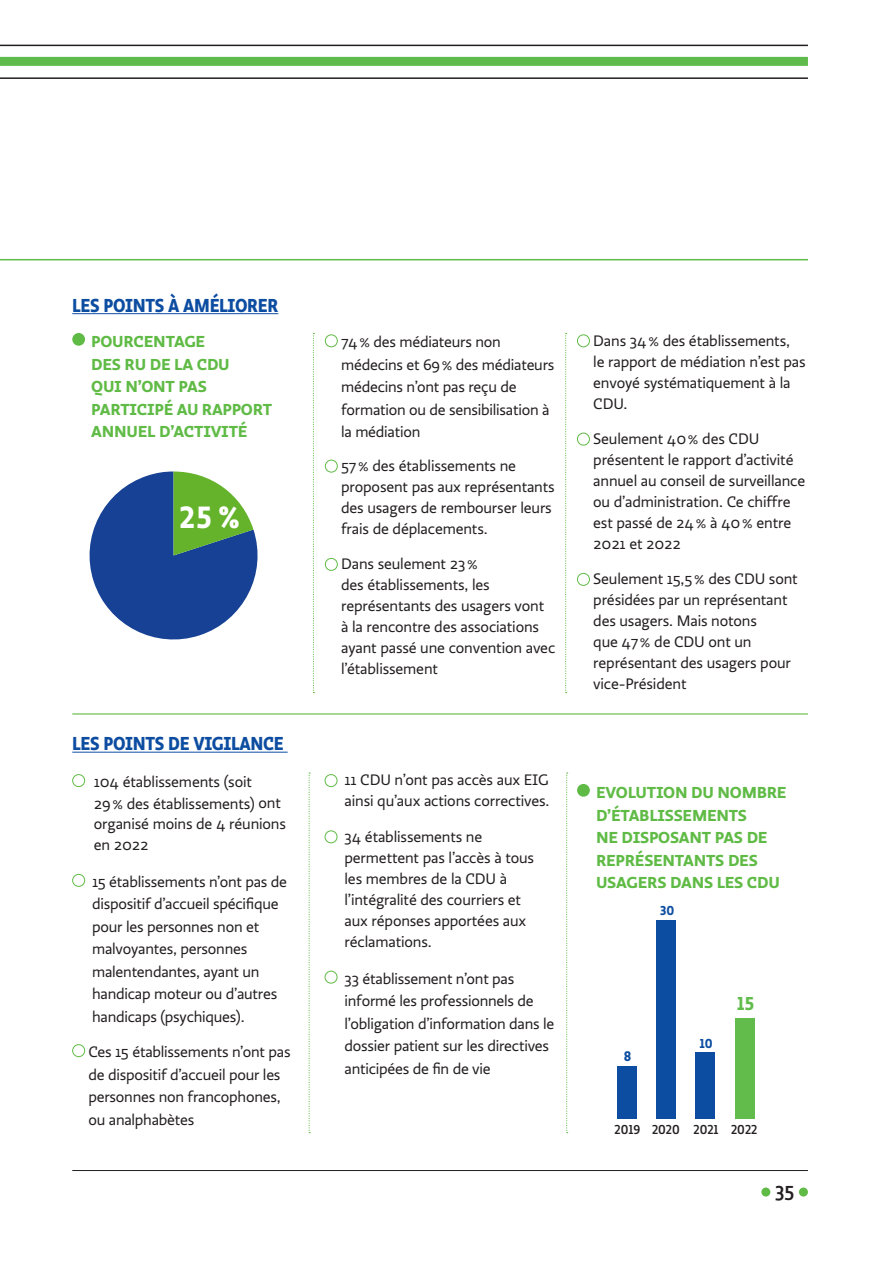
<style>
.page{position:relative;width:893px;height:1263px;background:#fff}
.page>*{position:absolute;margin:0;border:0;box-sizing:border-box;transform-origin:0 0}
.texte{font:700 31.95px "Ratio Display";color:#fff}
.t1{font:500 21px "Ratio Display";color:#231f20}
.texte-2{font:700 19.5px "Ratio Display";letter-spacing:-.015em;color:#0d4da1}
.t2{font:700 19.35px "Ratio Display";color:#61bc4c}
.texte-3{font:700 16.5px/22.5px "Ratio";letter-spacing:-.015em;color:#60bb46}
.texte-4{font:15.75px/21px "Ratio";letter-spacing:-.01em;color:#231f20}
.t3{font:700 14.4px "Ratio Display";color:#0d4da1}
.t4{font:700 13.5px "Ratio Display";color:#0d4da1}
.t5{font:500 13.35px "Ratio Display";color:#231f20}
</style>
<div class="page">
<div style="left:761px;top:1187px;width:9px;height:9px;background:#60bb46;border-radius:50%"></div>
<div style="left:799px;top:1187px;width:9px;height:9px;background:#60bb46;border-radius:50%"></div>
<hr style="left:72px;top:1170px;width:736px;height:1px;background:#231f20">
<div style="left:0;top:57px;width:808px;height:9px;background:#5fbb4b"></div>
<hr style="left:0;top:77px;width:808px;height:2px;background:#231f20">
<hr style="left:0;top:45px;width:808px;height:1px;background:#231f20">
<hr style="left:72px;top:752px;width:216px;height:1px;background:#0d4da1">
<div style="left:72px;top:774px;width:13px;height:13px;border:1px solid #60bb46;border-radius:50%"></div>
<div style="left:72px;top:874px;width:13px;height:13px;border:1px solid #60bb46;border-radius:50%"></div>
<div style="left:72px;top:1044px;width:13px;height:13px;border:1px solid #60bb46;border-radius:50%"></div>
<div style="left:325px;top:774px;width:12px;height:13px;border:1px solid #60bb46;border-radius:50%"></div>
<div style="left:325px;top:830px;width:12px;height:13px;border:1px solid #60bb46;border-radius:50%"></div>
<div style="left:325px;top:971px;width:12px;height:12px;border:1px solid #60bb46;border-radius:50%"></div>
<svg style="left:89px;top:471px;width:169px;height:169px"></svg>
<div style="left:72px;top:333px;width:13px;height:13px;background:#60bb46;border-radius:50%"></div>
<hr style="left:72px;top:313px;width:206px;height:1px;background:#0d4da1">
<div style="left:325px;top:334px;width:13px;height:13px;border:1px solid #60bb46;border-radius:50%"></div>
<div style="left:325px;top:460px;width:13px;height:12px;border:1px solid #60bb46;border-radius:50%"></div>
<div style="left:325px;top:558px;width:13px;height:13px;border:1px solid #60bb46;border-radius:50%"></div>
<div style="left:577px;top:334px;width:13px;height:13px;border:1px solid #60bb46;border-radius:50%"></div>
<div style="left:577px;top:433px;width:13px;height:12px;border:1px solid #60bb46;border-radius:50%"></div>
<div style="left:577px;top:573px;width:13px;height:13px;border:1px solid #60bb46;border-radius:50%"></div>
<hr style="left:72px;top:713px;width:736px;height:1px;background:#60bb46">
<svg style="left:313px;top:333px;width:1px;height:360px"></svg>
<svg style="left:309px;top:772px;width:1px;height:361px"></svg>
<svg style="left:565px;top:333px;width:2px;height:360px"></svg>
<div style="left:577px;top:784px;width:13px;height:13px;background:#60bb46;border-radius:50%"></div>
<svg style="left:566px;top:772px;width:2px;height:361px"></svg>
<div style="left:695px;top:1053px;width:20px;height:66px;background:#0d4da1"></div>
<div style="left:656px;top:920px;width:20px;height:199px;background:#0d4da1"></div>
<div style="left:617px;top:1066px;width:20px;height:53px;background:#0d4da1"></div>
<div style="left:735px;top:1018px;width:20px;height:101px;background:#61bc4c"></div>
<hr style="left:0;top:259px;width:808px;height:1px;background:#60bb46">
<p class="texte-2" style="left:72px;top:293px;width:207px">LES POINTS À AMÉLIORER</p>
<p class="texte-3" style="left:91px;top:330px;width:182px">POURCENTAGE<br>DES RU DE LA CDU<br>QUI N’ONT PAS<br>PARTICIPÉ AU RAPPORT<br>ANNUEL D’ACTIVITÉ</p>
<p class="texte" style="left:180px;top:497px;width:61px">25%</p>
<p class="texte-2" style="left:72px;top:731px;width:213px">LES POINTS DE VIGILANCE</p>
<p class="texte-4" style="left:94px;top:771px;width:189px;line-height:22.5px">104 établissements (soit<br>29% des établissements) ont</p>
<p class="texte-4" style="left:94px;top:813px;width:194px">organisé moins de 4 réunions en 2022</p>
<p class="texte-4" style="left:92px;top:870px;width:196px;line-height:22.5px">15 établissements n’ont pas de dispositif d’accueil spécifique pour les personnes non et malvoyantes, personnes malentendantes, ayant un handicap moteur ou d’autres handicaps (psychiques).</p>
<p class="texte-4" style="left:88px;top:1041px;width:204px;line-height:22.5px">Ces 15 établissements n’ont pas de dispositif d’accueil pour les personnes non francophones, ou analphabètes</p>
<p class="texte-4" style="left:341px;top:331px;width:215px;line-height:22.5px">74% des médiateurs non médecins et 69% des médiateurs médecins n’ont pas reçu de formation ou de sensibilisation à la médiation</p>
<p class="texte-4" style="left:341px;top:455px;width:215px">57% des établissements ne proposent pas aux représentants des usagers de rembourser leurs frais de déplacements.</p>
<p class="texte-4" style="left:341px;top:554px;width:216px">Dans seulement 23%<br>des établissements, les représentants des usagers vont à la rencontre des associations ayant passé une convention avec l’établissement</p>
<p class="texte-4" style="left:345px;top:770px;width:207px">11 CDU n’ont pas accès aux EIG ainsi qu’aux actions correctives.</p>
<p class="texte-4" style="left:345px;top:826px;width:191px">34 établissements ne permettent pas l’accès à tous les membres de la CDU à l’intégralité des courriers et aux réponses apportées aux réclamations.</p>
<p class="texte-4" style="left:345px;top:967px;width:211px;line-height:22.5px">33 établissement n’ont pas informé les professionnels de l’obligation d’information dans le dossier patient sur les directives anticipées de fin de vie</p>
<p class="texte-4" style="left:593px;top:330px;width:214px">Dans 34% des établissements,<br>le rapport de médiation n’est pas envoyé systématiquement à la<br>CDU.</p>
<p class="texte-4" style="left:593px;top:428px;width:213px">Seulement 40% des CDU présentent le rapport d’activité annuel au conseil de surveillance ou d’administration. Ce chiffre est passé de 24% à 40% entre<br>2021 et 2022</p>
<p class="texte-4" style="left:593px;top:569px;width:206px">Seulement 15,5% des CDU sont présidées par un représentant des usagers. Mais notons<br>que 47% de CDU ont un représentant des usagers pour vice-Président</p>
<p class="texte-3" style="left:596px;top:781px;width:192px">EVOLUTION DU NOMBRE<br>D’ÉTABLISSEMENTS<br>NE DISPOSANT PAS DE<br>REPRÉSENTANTS DES<br>USAGERS DANS LES CDU</p>
<p class="t4" style="left:660px;top:902px;width:16px">30</p>
<p class="t3" style="left:624px;top:1047px;width:9px">8</p>
<p class="t4" style="left:699px;top:1035px;width:15px">10</p>
<p class="t2" style="left:737px;top:991px;width:19px">15</p>
<p class="t5" style="left:615px;top:1121px;width:106px">2019 2020 2021</p>
<p class="t5" style="left:731px;top:1121px;width:28px">2022</p>
<h2 class="t1" style="left:775px;top:1180px;width:21px">35</h2>
</div>
